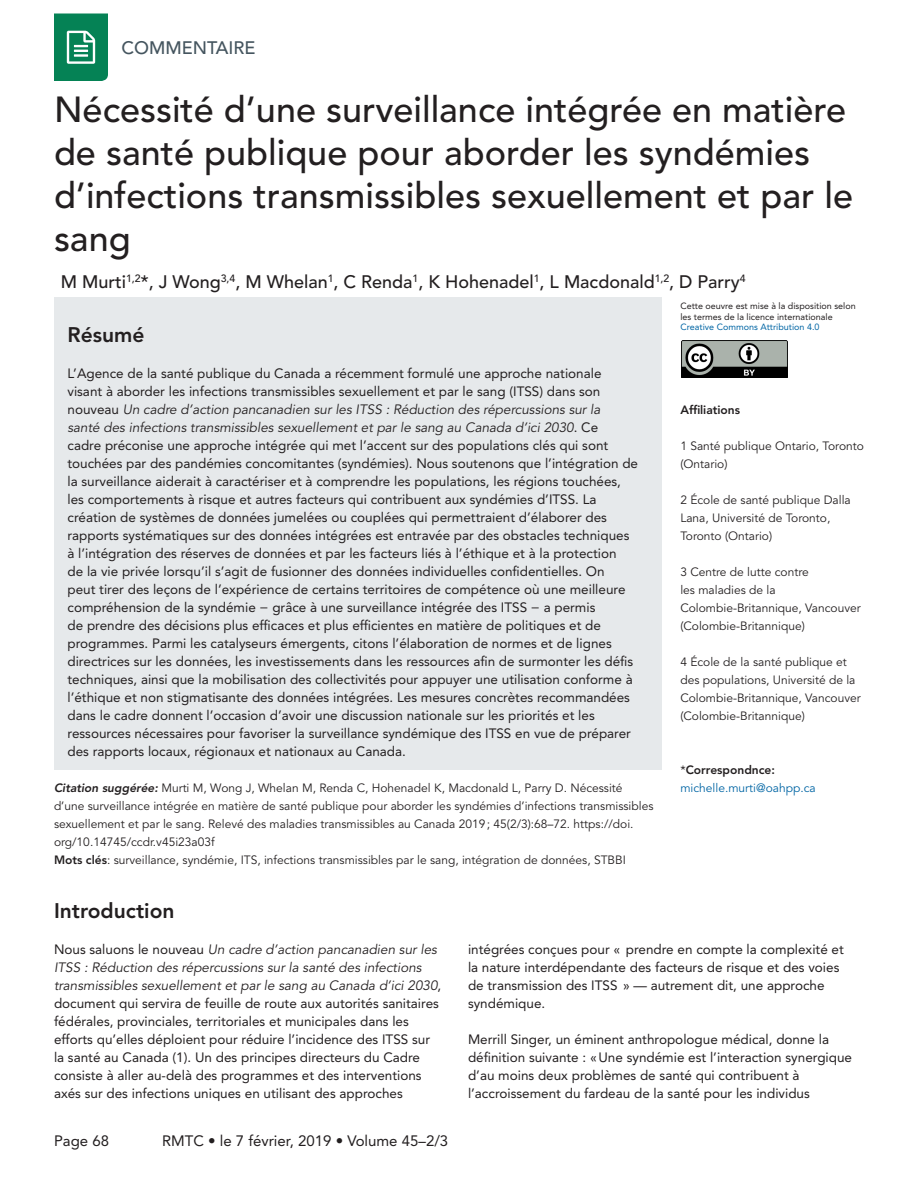
<style>
.page{position:relative;width:918px;height:1188px;background:#fff}
.page>*{position:absolute;margin:0;border:0;box-sizing:border-box;transform-origin:0 0}
.A_-_H2{font:500 36px/43.2px "Avenir LT Std";color:#231f20}
.A_-_H3_References_Sp{font:800 21px "Avenir LT Std";color:#231f20}
.A_-_H3{font:800 21px "Avenir LT Std";color:#231f20}
.A_-_Names{font:500 18px "Avenir LT Std";color:#231f20}
.t1{font:500 18px "Avenir LT Std";color:#45555f}
.t2{font:15px "Avenir LT Std";color:#231f20}
.A_-_Body{font:13.5px/18px "Avenir LT Std";color:#231f20}
.A_-_Suggested_Citati{font:12px/18px "Avenir LT Std";color:#231f20}
.A_-_Sidebar{font:12px/18px "Avenir LT Std";color:#231f20}
.A_-_Sidebar_Corresp{font:12px "Avenir LT Std";color:#0065a4}
.A_-_Sidebar_Corresp-2{font:800 12px "Avenir LT Std";color:#231f20}
.A_-_Sidebar-2{font:800 12px "Avenir LT Std";color:#231f20}
.A_-_Table_-_Footnote{font:9px "Avenir LT Std";color:#231f20}
.A_-_Table_-_Footnote-2{font:9px "Avenir LT Std";color:#0065a4}
.s1{font-style:italic}
.s2{font-weight:400}
.s3{font-weight:800;font-style:italic}
.s4{font-weight:800}
</style>
<div class="page">
<svg style="left:54px;top:14px;width:54px;height:67px"></svg>
<div style="left:54px;top:297px;width:608px;height:473px;background:#e6e9eb"></div>
<img style="left:682px;top:341px;width:105px;height:37px">
<h3 class="t1" style="left:122px;top:37px;width:135px">COMMENTAIRE</h3>
<p class="A_-_H2" style="left:54px;top:89px;width:801px">Nécessité d’une surveillance intégrée en matière de santé publique pour aborder les syndémies d’infections transmissibles sexuellement et par le sang</p>
<p class="A_-_Names" style="left:61px;top:271px;width:687px">M Murti<sup>1,2</sup>*, J Wong<sup>3,4</sup>, M Whelan<sup>1</sup>, C Renda<sup>1</sup>, K Hohenadel<sup>1</sup>, L Macdonald<sup>1,2</sup>, D Parry<sup>4</sup></p>
<p class="A_-_H3" style="left:68px;top:322px;width:78px">Résumé</p>
<p class="A_-_Body" style="left:68px;top:364px;width:572px">L’Agence de la santé publique du Canada a récemment formulé une approche nationale visant à aborder les infections transmissibles sexuellement et par le sang (ITSS) dans son nouveau <span class="s1">Un cadre d’action pancanadien sur les ITSS : Réduction des répercussions sur la<br>santé des infections transmissibles sexuellement et par le sang au Canada d’ici 2030</span>. Ce<br>cadre préconise une approche intégrée qui met l’accent sur des populations clés qui sont touchées par des pandémies concomitantes (syndémies). Nous soutenons que l’intégration de la surveillance aiderait à caractériser et à comprendre les populations, les régions touchées, les comportements à risque et autres facteurs qui contribuent aux syndémies d’ITSS. La création de systèmes de données jumelées ou couplées qui permettraient d’élaborer des rapports systématiques sur des données intégrées est entravée par des obstacles techniques à l’intégration des réserves de données et par les facteurs liés à l’éthique et à la protection<br>de la vie privée lorsqu’il s’agit de fusionner des données individuelles confidentielles. On<br>peut tirer des leçons de l’expérience de certains territoires de compétence où une meilleure compréhension de la syndémie − grâce à une surveillance intégrée des ITSS − a permis<br>de prendre des décisions plus efficaces et plus efficientes en matière de politiques et de programmes. Parmi les catalyseurs émergents, citons l’élaboration de normes et de lignes directrices sur les données, les investissements dans les ressources afin de surmonter les défis techniques, ainsi que la mobilisation des collectivités pour appuyer une utilisation conforme à l’éthique et non stigmatisante des données intégrées. Les mesures concrètes recommandées dans le cadre donnent l’occasion d’avoir une discussion nationale sur les priorités et les ressources nécessaires pour favoriser la surveillance syndémique des ITSS en vue de préparer des rapports locaux, régionaux et nationaux au Canada.</p>
<p class="A_-_Table_-_Footnote" style="left:680px;top:301px;width:177px">Cette oeuvre est mise à la disposition selon</p>
<p class="A_-_Table_-_Footnote" style="left:680px;top:311px;width:154px">les termes de la licence internationale</p>
<p class="A_-_Table_-_Footnote-2" style="left:680px;top:322px;width:141px">Creative Commons Attribution 4.0</p>
<p class="A_-_Sidebar-2" style="left:680px;top:403px;width:61px">Affiliations</p>
<p class="A_-_Sidebar" style="left:680px;top:437px;width:185px">1 Santé publique Ontario, Toronto (Ontario)</p>
<p class="A_-_Sidebar" style="left:680px;top:491px;width:172px">2 École de santé publique Dalla<br>Lana, Université de Toronto,<br>Toronto (Ontario)</p>
<p class="A_-_Sidebar" style="left:680px;top:563px;width:182px">3 Centre de lutte contre<br>les maladies de la<br>Colombie-Britannique, Vancouver (Colombie-Britannique)</p>
<p class="A_-_Sidebar" style="left:680px;top:653px;width:182px">4 École de la santé publique et des populations, Université de la<br>Colombie-Britannique, Vancouver (Colombie-Britannique)</p>
<p class="A_-_Sidebar_Corresp-2" style="left:680px;top:763px;width:96px"><span class="s2">*</span>Correspondnce:</p>
<p class="A_-_Suggested_Citati" style="left:54px;top:779px;width:570px"><span class="s3">Citation suggérée:</span> Murti M, Wong J, Whelan M, Renda C, Hohenadel K, Macdonald L, Parry D. Nécessité</p>
<p class="A_-_Sidebar_Corresp" style="left:680px;top:781px;width:137px">michelle.murti@oahpp.ca</p>
<p class="A_-_Suggested_Citati" style="left:54px;top:797px;width:601px">d’une surveillance intégrée en matière de santé publique pour aborder les syndémies d’infections transmissibles sexuellement et par le sang. Relevé des maladies transmissibles au Canada 2019; 45(2/3):68–72. https://doi. org/10.14745/ccdr.v45i23a03f</p>
<p class="A_-_Suggested_Citati" style="left:54px;top:851px;width:573px"><span class="s4">Mots clés</span>: surveillance, syndémie, ITS, infections transmissibles par le sang, intégration de données, STBBI</p>
<p class="A_-_H3_References_Sp" style="left:54px;top:898px;width:122px">Introduction</p>
<p class="A_-_Body" style="left:54px;top:940px;width:389px">Nous saluons le nouveau <span class="s1">Un cadre d’action pancanadien sur les ITSS : Réduction des répercussions sur la santé des infections transmissibles sexuellement et par le sang au Canada d’ici 2030</span>, document qui servira de feuille de route aux autorités sanitaires fédérales, provinciales, territoriales et municipales dans les efforts qu’elles déploient pour réduire l’incidence des ITSS sur la santé au Canada (1). Un des principes directeurs du Cadre consiste à aller au-delà des programmes et des interventions axés sur des infections uniques en utilisant des approches</p>
<p class="A_-_Body" style="left:468px;top:940px;width:377px">intégrées conçues pour « prendre en compte la complexité et la nature interdépendante des facteurs de risque et des voies de transmission des ITSS » — autrement dit, une approche syndémique.</p>
<p class="A_-_Body" style="left:468px;top:1030px;width:386px">Merrill Singer, un éminent anthropologue médical, donne la définition suivante : «Une syndémie est l’interaction synergique d’au moins deux problèmes de santé qui contribuent à l’accroissement du fardeau de la santé pour les individus</p>
<p class="t2" style="left:54px;top:1133px;width:57px">Page 68</p>
<p class="t2" style="left:162px;top:1133px;width:288px">RMTC • le 7 février, 2019 • Volume 45–2/3</p>
</div>
